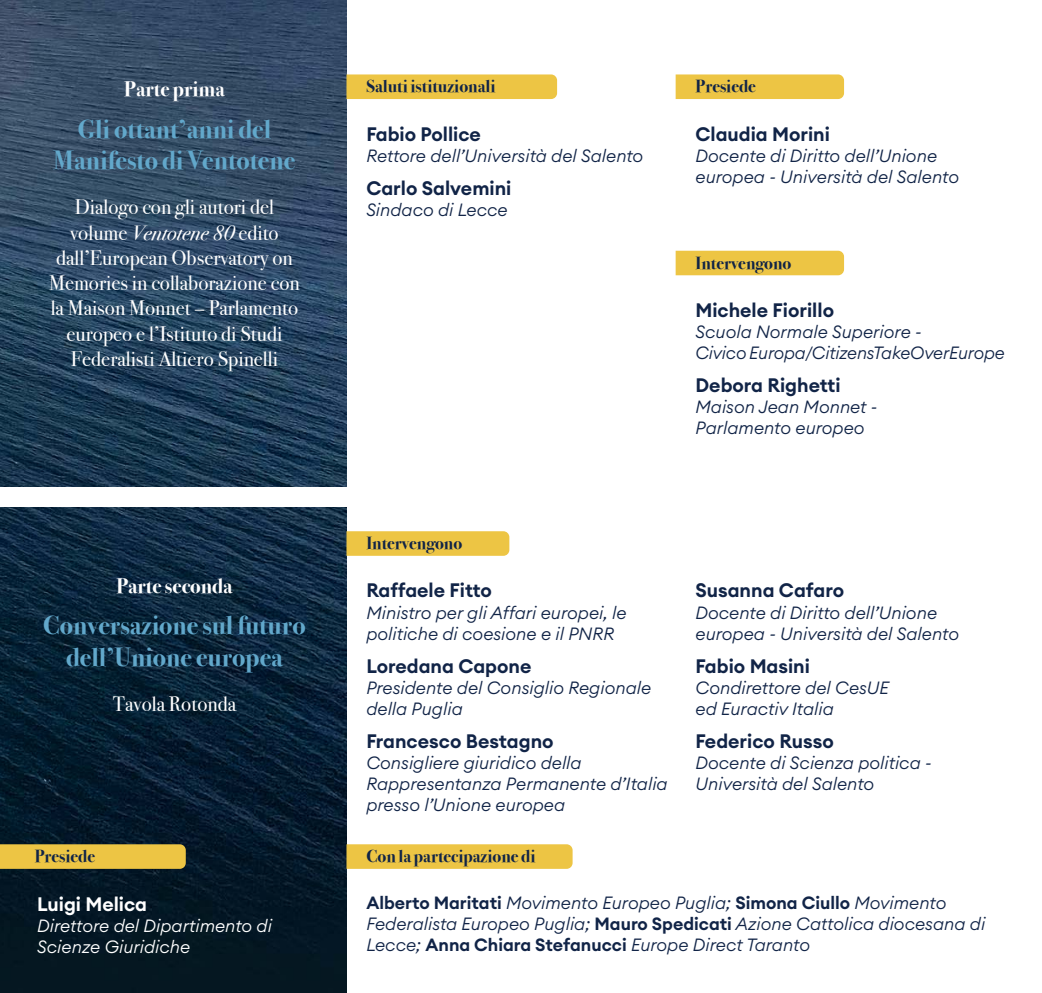
<style>
.page{position:relative;width:1042px;height:993px;background:#fff}
.page>*{position:absolute;margin:0;border:0;box-sizing:border-box;transform-origin:0 0}
.t1{font:700 26.25px/31.5px "Bodoni Svty Two ITCTT";color:#62a8cb;text-align:center}
.t2{font:21px/25.2px "Bodoni Svty Two ITCTT";color:#fff;text-align:center}
.t3{font:700 21px "Bodoni Svty Two ITCTT";color:#fff}
.Noms_interv{font:600 19.25px "Euclid Circular A";color:#112447}
.Noms_interv-2{font:600 19.25px "Euclid Circular A";color:#fff}
.Titre_interv{font:italic 300 17.5px/21px "Euclid Circular A";color:#112447}
.t4{font:700 17.5px "Bodoni Svty Two ITCTT";color:#112447}
.Titre_interv-2{font:italic 300 17.5px/21px "Euclid Circular A";color:#fff}
.s1{font-style:italic}
.s2{font-weight:600;font-style:normal}
</style>
<div class="page">
<img style="left:0;top:0;width:346px;height:992px">
<div style="left:0;top:486px;width:366px;height:20px;background:#fff"></div>
<div style="left:675px;top:74px;width:169px;height:25px;background:#edc544"></div>
<div style="left:0;top:844px;width:186px;height:24px;background:#edc544"></div>
<div style="left:675px;top:251px;width:169px;height:24px;background:#edc544"></div>
<div style="left:346px;top:531px;width:163px;height:24px;background:#edc544"></div>
<div style="left:346px;top:74px;width:211px;height:25px;background:#edc544"></div>
<div style="left:346px;top:844px;width:226px;height:24px;background:#edc544"></div>
<p class="t3" style="left:124px;top:72px;width:102px">Parte prima</p>
<p class="t1" style="left:54px;top:111px;width:243px">Gli ottant’anni del<br>Manifesto di Ventotene</p>
<p class="t2" style="left:49px;top:192px;width:252px">Dialogo con gli autori del volume <span class="s1">Ventotene 80</span> edito dall’European Observatory on<br>Memories in collaborazione con la Maison Monnet – Parlamento europeo e l’Istituto di Studi<br>Federalisti Altiero Spinelli</p>
<p class="t3" style="left:116px;top:568px;width:118px">Parte seconda</p>
<p class="t1" style="left:43px;top:607px;width:264px">Conversazione sul futuro dell’Unione europea</p>
<p class="t2" style="left:113px;top:688px;width:125px">Tavola Rotonda</p>
<p class="t4" style="left:35px;top:841px;width:62px">Presiede</p>
<p class="Noms_interv-2" style="left:37px;top:890px;width:111px">Luigi Melica</p>
<p class="Titre_interv-2" style="left:37px;top:914px;width:236px">Direttore del Dipartimento di<br>Scienze Giuridiche</p>
<p class="t4" style="left:366px;top:72px;width:131px">Saluti istituzionali</p>
<p class="Noms_interv" style="left:366px;top:121px;width:116px">Fabio Pollice</p>
<p class="Titre_interv" style="left:366px;top:145px;width:278px">Rettore dell’Università del Salento</p>
<p class="Noms_interv" style="left:366px;top:175px;width:147px">Carlo Salvemini</p>
<p class="Titre_interv" style="left:366px;top:199px;width:143px">Sindaco di Lecce</p>
<p class="t4" style="left:695px;top:72px;width:62px">Presiede</p>
<p class="Noms_interv" style="left:695px;top:121px;width:136px">Claudia Morini</p>
<p class="Titre_interv" style="left:695px;top:145px;width:265px">Docente di Diritto dell’Unione europea - Università del Salento</p>
<p class="t4" style="left:695px;top:248px;width:97px">Intervengono</p>
<p class="Noms_interv" style="left:695px;top:297px;width:140px">Michele Fiorillo</p>
<p class="Titre_interv" style="left:695px;top:321px;width:311px">Scuola Normale Superiore -<br>Civico Europa/CitizensTakeOverEurope</p>
<p class="Noms_interv" style="left:695px;top:372px;width:147px">Debora Righetti</p>
<p class="Titre_interv" style="left:695px;top:396px;width:183px">Maison Jean Monnet -<br>Parlamento europeo</p>
<p class="t4" style="left:366px;top:528px;width:97px">Intervengono</p>
<p class="Noms_interv" style="left:366px;top:578px;width:127px">Raffaele Fitto</p>
<p class="Titre_interv" style="left:366px;top:601px;width:262px">Ministro per gli Affari europei, le politiche di coesione e il PNRR</p>
<p class="Noms_interv" style="left:366px;top:653px;width:167px">Loredana Capone</p>
<p class="Titre_interv" style="left:366px;top:676px;width:286px">Presidente del Consiglio Regionale della Puglia</p>
<p class="Noms_interv" style="left:366px;top:728px;width:189px">Francesco Bestagno</p>
<p class="Titre_interv" style="left:366px;top:751px;width:303px">Consigliere giuridico della<br>Rappresentanza Permanente d’Italia presso l’Unione europea</p>
<p class="t4" style="left:366px;top:841px;width:171px">Con la partecipazione di</p>
<p class="Noms_interv" style="left:695px;top:578px;width:150px">Susanna Cafaro</p>
<p class="Titre_interv" style="left:695px;top:601px;width:265px">Docente di Diritto dell’Unione europea - Università del Salento</p>
<p class="Noms_interv" style="left:695px;top:653px;width:116px">Fabio Masini</p>
<p class="Titre_interv" style="left:695px;top:676px;width:195px">Condirettore del CesUE ed Euractiv Italia</p>
<p class="Noms_interv" style="left:695px;top:728px;width:140px">Federico Russo</p>
<p class="Titre_interv" style="left:695px;top:751px;width:238px">Docente di Scienza politica -<br>Università del Salento</p>
<p class="Titre_interv" style="left:366px;top:892px;width:620px"><span class="s2">Alberto Maritati</span> Movimento Europeo Puglia; <span class="s2">Simona Ciullo</span> Movimento<br>Federalista Europeo Puglia; <span class="s2">Mauro Spedicati</span> Azione Cattolica diocesana di<br>Lecce; <span class="s2">Anna Chiara Stefanucci</span> Europe Direct Taranto</p>
</div>
